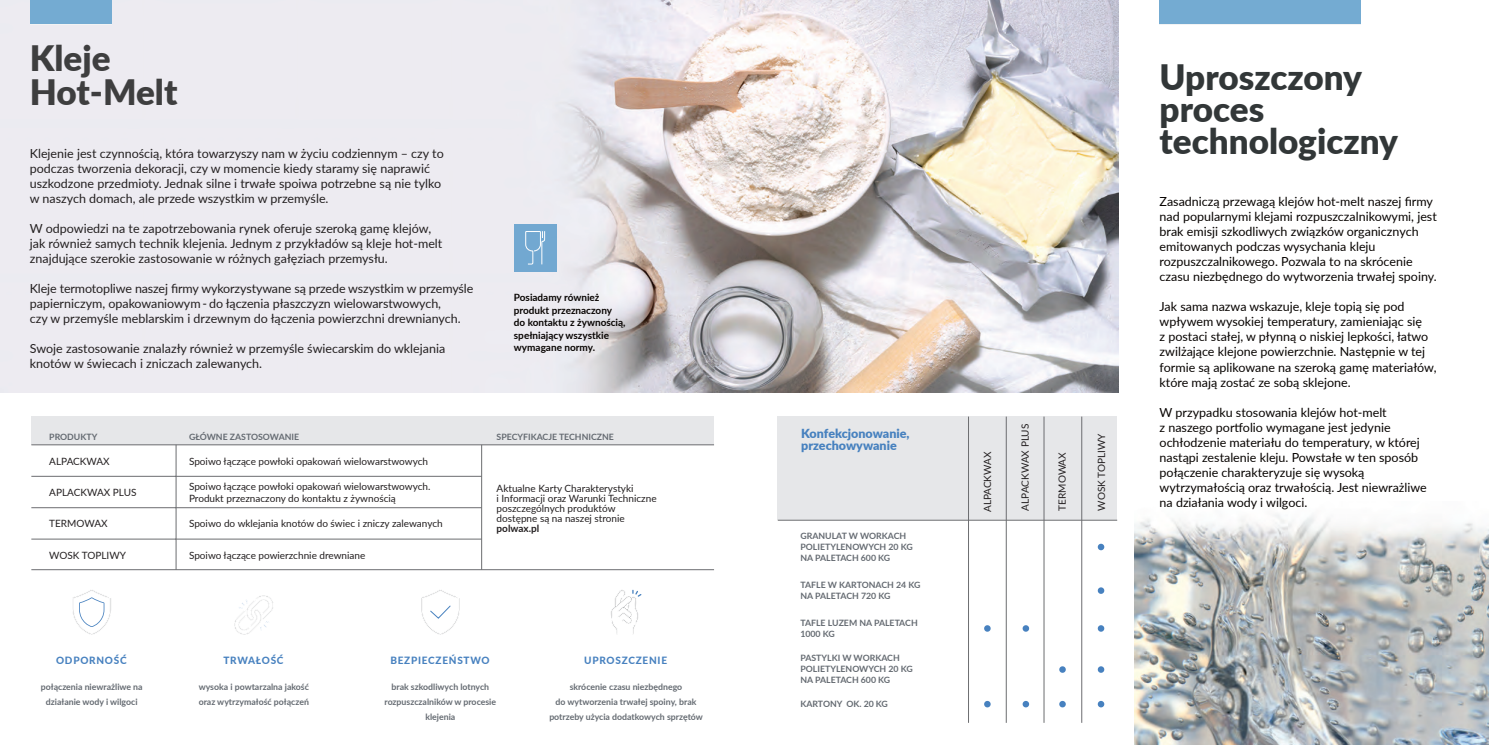
<style>
.page{position:relative;width:1489px;height:745px;background:#fff}
.page>*{position:absolute;margin:0;border:0;box-sizing:border-box;transform-origin:0 0}
.t1{font:900 35px/32.4px "Lato";color:#323738}
.t2{font:900 35px/33.8px "Lato";color:#3e3e3f}
.t3{font:12.5px/15px "Lato";color:#070301}
.t4{font:12.5px/15px "Lato";color:#231f20}
.t5{font:900 12.5px/12.5px "Lato";color:#4781bf}
.t6{font:10px/10px "Lato";color:#231f20}
.t7{font:700 10px/12.5px "Lato";color:#070301}
.t8{font:800 10px "Lato";letter-spacing:.075em;color:#4781bf}
.t9{font:700 10px "Lato";color:#231f20}
.t10{font:700 8.75px/15px "Lato";color:#646a71}
</style>
<div class="page">
<img style="left:0;top:0;width:1117px;height:392px">
<img style="left:1134px;top:534px;width:354px;height:210px">
<div style="left:1159px;top:0;width:201px;height:24px;background:#74abd2"></div>
<div style="left:30px;top:0;width:81px;height:24px;background:#74abd2"></div>
<div style="left:31px;top:416px;width:683px;height:28px;background:#e6e7e9"></div>
<hr style="left:31px;top:444px;width:683px;height:1px;background:#6c6d70">
<hr style="left:481px;top:444px;width:1px;height:125px;background:#6c6d70">
<hr style="left:176px;top:444px;width:1px;height:125px;background:#6c6d70">
<hr style="left:31px;top:475px;width:145px;height:1px;background:#6c6d70">
<hr style="left:31px;top:507px;width:145px;height:1px;background:#6c6d70">
<hr style="left:31px;top:538px;width:145px;height:1px;background:#6c6d70">
<hr style="left:31px;top:569px;width:145px;height:1px;background:#6c6d70">
<hr style="left:175px;top:475px;width:306px;height:1px;background:#6c6d70">
<hr style="left:175px;top:507px;width:306px;height:1px;background:#6c6d70">
<hr style="left:175px;top:538px;width:306px;height:1px;background:#6c6d70">
<hr style="left:176px;top:569px;width:538px;height:1px;background:#6c6d70">
<svg style="left:73px;top:590px;width:38px;height:44px"></svg>
<svg style="left:421px;top:590px;width:39px;height:44px"></svg>
<div style="left:777px;top:416px;width:340px;height:104px;background:#e6e7e9"></div>
<svg style="left:1097px;top:543px;width:7px;height:7px"></svg>
<svg style="left:1097px;top:587px;width:7px;height:6px"></svg>
<svg style="left:1097px;top:625px;width:7px;height:6px"></svg>
<svg style="left:1097px;top:666px;width:7px;height:6px"></svg>
<hr style="left:1081px;top:416px;width:1px;height:306px;background:#6c6d70">
<hr style="left:1043px;top:416px;width:1px;height:306px;background:#6c6d70">
<hr style="left:1005px;top:416px;width:1px;height:306px;background:#6c6d70">
<hr style="left:968px;top:416px;width:1px;height:306px;background:#6c6d70">
<hr style="left:777px;top:519px;width:340px;height:1px;background:#6c6d70">
<svg style="left:1022px;top:625px;width:7px;height:6px"></svg>
<svg style="left:1022px;top:700px;width:7px;height:7px"></svg>
<svg style="left:984px;top:625px;width:6px;height:6px"></svg>
<svg style="left:984px;top:700px;width:6px;height:7px"></svg>
<svg style="left:1059px;top:666px;width:6px;height:6px"></svg>
<svg style="left:1097px;top:701px;width:7px;height:6px"></svg>
<svg style="left:1059px;top:700px;width:6px;height:7px"></svg>
<div style="left:514px;top:225px;width:42px;height:47px;background:#72a8d1"></div>
<svg style="left:525px;top:231px;width:20px;height:34px"></svg>
<svg style="left:234px;top:595px;width:39px;height:39px"></svg>
<svg style="left:611px;top:589px;width:30px;height:45px"></svg>
<h1 class="t2" style="left:30px;top:40px;width:149px">Kleje<br>Hot-Melt</h1>
<p class="t4" style="left:30px;top:145px;width:415px">Klejenie jest czynnością, która towarzyszy nam w życiu codziennym – czy to podczas tworzenia dekoracji, czy w momencie kiedy staramy się naprawić uszkodzone przedmioty. Jednak silne i trwałe spoiwa potrzebne są nie tylko w naszych domach, ale przede wszystkim w przemyśle.</p>
<p class="t4" style="left:30px;top:220px;width:414px">W odpowiedzi na te zapotrzebowania rynek oferuje szeroką gamę klejów, jak również samych technik klejenia. Jednym z przykładów są kleje hot-melt znajdujące szerokie zastosowanie w różnych gałęziach przemysłu.</p>
<p class="t4" style="left:30px;top:280px;width:445px">Kleje termotopliwe naszej firmy wykorzystywane są przede wszystkim w przemyśle papierniczym, opakowaniowym - do łączenia płaszczyzn wielowarstwowych,<br>czy w przemyśle meblarskim i drzewnym do łączenia powierzchni drewnianych.</p>
<p class="t4" style="left:30px;top:340px;width:417px">Swoje zastosowanie znalazły również w przemyśle świecarskim do wklejania knotów w świecach i zniczach zalewanych.</p>
<p class="t7" style="left:514px;top:290px;width:113px">Posiadamy również produkt przeznaczony do kontaktu z żywnością, spełniający wszystkie wymagane normy.</p>
<p class="t10" style="left:49px;top:429px;width:50px">PRODUKTY</p>
<p class="t10" style="left:189px;top:429px;width:112px">GŁÓWNE ZASTOSOWANIE</p>
<p class="t10" style="left:496px;top:429px;width:119px">SPECYFIKACJE TECHNICZNE</p>
<p class="t6" style="left:49px;top:455px;width:62px">ALPACKWAX</p>
<p class="t6" style="left:189px;top:455px;width:241px">Spoiwo łączące powłoki opakowań wielowarstwowych</p>
<p class="t6" style="left:49px;top:486px;width:89px">APLACKWAX PLUS</p>
<p class="t6" style="left:189px;top:479px;width:243px;line-height:12px">Spoiwo łączące powłoki opakowań wielowarstwowych.<br>Produkt przeznaczony do kontaktu z żywnością</p>
<p class="t6" style="left:49px;top:518px;width:60px">TERMOWAX</p>
<p class="t6" style="left:189px;top:518px;width:255px">Spoiwo do wklejania knotów do świec i zniczy zalewanych</p>
<p class="t6" style="left:49px;top:549px;width:78px">WOSK TOPLIWY</p>
<p class="t6" style="left:189px;top:549px;width:178px">Spoiwo łączące powierzchnie drewniane</p>
<p class="t6" style="left:496px;top:482px;width:162px">Aktualne Karty Charakterystyki<br>i Informacji oraz Warunki Techniczne poszczególnych produktów dostępne są na naszej stronie</p>
<p class="t9" style="left:496px;top:520px;width:44px">polwax.pl</p>
<p class="t8" style="left:56px;top:653px;width:72px">ODPORNOŚĆ</p>
<p class="t10" style="left:41px;top:678px;width:103px;text-align:center">połączenia niewrażliwe na działanie wody i wilgoci</p>
<p class="t8" style="left:223px;top:653px;width:62px">TRWAŁOŚĆ</p>
<p class="t10" style="left:199px;top:678px;width:112px">wysoka i powtarzalna jakość oraz wytrzymałość połączeń</p>
<p class="t8" style="left:390px;top:653px;width:101px">BEZPIECZEŃSTWO</p>
<p class="t10" style="left:384px;top:678px;width:113px;text-align:center">brak szkodliwych lotnych rozpuszczalników w procesie klejenia</p>
<p class="t8" style="left:584px;top:652px;width:84px">UPROSZCZENIE</p>
<p class="t10" style="left:549px;top:678px;width:155px;text-align:center">skrócenie czasu niezbędnego<br>do wytworzenia trwałej spoiny, brak potrzeby użycia dodatkowych sprzętów</p>
<p class="t5" style="left:801px;top:426px;width:110px">Konfekcjonowanie, przechowywanie</p>
<p class="t10" style="left:800px;top:529px;width:114px;line-height:11.2px">GRANULAT W WORKACH<br>POLIETYLENOWYCH 20 KG<br>NA PALETACH 600 KG</p>
<p class="t10" style="left:800px;top:578px;width:121px;line-height:11.2px">TAFLE W KARTONACH 24 KG<br>NA PALETACH 720 KG</p>
<p class="t10" style="left:800px;top:616px;width:119px;line-height:11.2px">TAFLE LUZEM NA PALETACH<br>1000 KG</p>
<p class="t10" style="left:800px;top:651px;width:114px;line-height:11.2px">PASTYLKI W WORKACH<br>POLIETYLENOWYCH 20 KG<br>NA PALETACH 600 KG</p>
<p class="t10" style="left:800px;top:695px;width:89px">KARTONY OK. 20 KG</p>
<p class="t6" style="left:981px;top:512px;width:62px;rotate:-90deg">ALPACKWAX</p>
<p class="t6" style="left:1019px;top:510px;width:88px;rotate:-90deg">ALPACKWAX PLUS</p>
<p class="t6" style="left:1056px;top:510px;width:60px;rotate:-90deg">TERMOWAX</p>
<p class="t6" style="left:1095px;top:510px;width:78px;rotate:-90deg">WOSK TOPLIWY</p>
<h1 class="t1" style="left:1159px;top:59px;width:240px">Uproszczony proces technologiczny</h1>
<p class="t3" style="left:1159px;top:193px;width:279px">Zasadniczą przewagą klejów hot-melt naszej firmy nad popularnymi klejami rozpuszczalnikowymi, jest brak emisji szkodliwych związków organicznych emitowanych podczas wysychania kleju rozpuszczalnikowego. Pozwala to na skrócenie czasu niezbędnego do wytworzenia trwałej spoiny.</p>
<p class="t3" style="left:1159px;top:298px;width:278px">Jak sama nazwa wskazuje, kleje topią się pod wpływem wysokiej temperatury, zamieniając się<br>z postaci stałej, w płynną o niskiej lepkości, łatwo zwilżające klejone powierzchnie. Następnie w tej formie są aplikowane na szeroką gamę materiałów, które mają zostać ze sobą sklejone.</p>
<p class="t3" style="left:1159px;top:403px;width:269px">W przypadku stosowania klejów hot-melt<br>z naszego portfolio wymagane jest jedynie ochłodzenie materiału do temperatury, w której nastąpi zestalenie kleju. Powstałe w ten sposób połączenie charakteryzuje się wysoką wytrzymałością oraz trwałością. Jest niewrażliwe na działania wody i wilgoci.</p>
</div>
